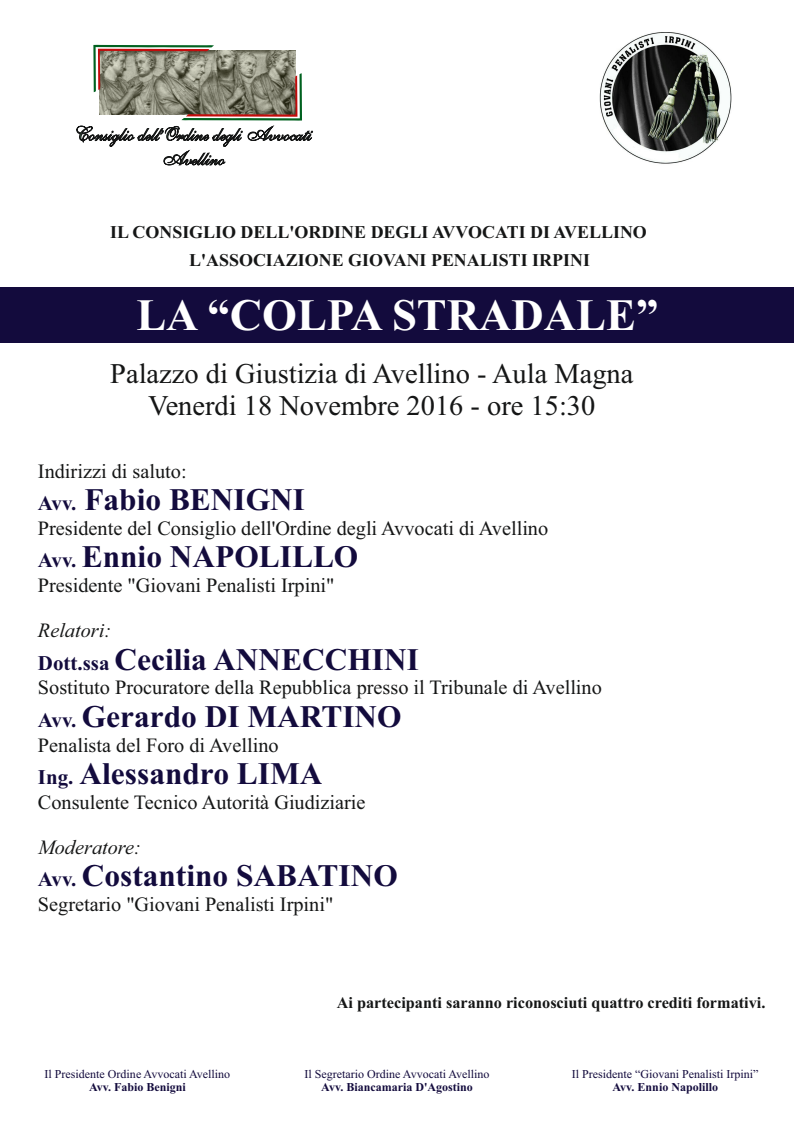
<style>
.page{position:relative;width:794px;height:1134px;background:#fff}
.page>*{position:absolute;margin:0;border:0;box-sizing:border-box;transform-origin:0 0}
.t1{font:700 44.8px "Times New Roman";color:#fff}
.t2{font:700 31.4px "Times New Roman";color:#130b3d}
.t3{font:28.44px/31.5px "Times New Roman";color:#151616;text-align:center}
.t4{font:20.28px "Times New Roman";color:#151616}
.t5{font:italic 20.28px "Times New Roman";color:#151616}
.t6{font:700 17.92px/28.1px "Times New Roman";color:#151616}
.t7{font:700 16.24px "Times New Roman";color:#151616}
.t8{font:12px "Times New Roman";color:#130b3d}
.t9{font:700 12px "Times New Roman";color:#130b3d}
.s1{font-size:20.92px}
</style>
<div class="page">
<div style="left:0;top:287px;width:794px;height:55px;background:#130b3d"></div>
<svg style="left:77px;top:45px;width:236px;height:120px"></svg>
<img style="left:599px;top:32px;width:133px;height:132px">
<p class="t6" style="left:189px;top:220px;width:459px;text-indent:-79px">IL CONSIGLIO DELL'ORDINE DEGLI AVVOCATI DI AVELLINO<br>L'ASSOCIAZIONE GIOVANI PENALISTI IRPINI</p>
<h1 class="t1" style="left:136px;top:299px;width:523px">LA “COLPA STRADALE”</h1>
<h3 class="t3" style="left:110px;top:361px;width:525px">Palazzo di Giustizia di Avellino - Aula Magna<br>Venerdi 18 Novembre 2016 - ore 15:30</h3>
<p class="t4" style="left:38px;top:464px;width:150px">Indirizzi di saluto:</p>
<h2 class="t2" style="left:38px;top:489px;width:269px"><span class="s1">Avv.</span> Fabio BENIGNI</h2>
<p class="t4" style="left:38px;top:521px;width:512px">Presidente del Consiglio dell'Ordine degli Avvocati di Avellino</p>
<h2 class="t2" style="left:38px;top:546px;width:322px"><span class="s1">Avv.</span> Ennio NAPOLILLO</h2>
<p class="t4" style="left:38px;top:578px;width:298px">Presidente "Giovani Penalisti Irpini"</p>
<p class="t5" style="left:38px;top:623px;width:75px">Relatori:</p>
<h2 class="t2" style="left:38px;top:648px;width:382px"><span class="s1">Dott.ssa</span> Cecilia ANNECCHINI</h2>
<p class="t4" style="left:38px;top:680px;width:565px">Sostituto Procuratore della Repubblica presso il Tribunale di Avellino</p>
<h2 class="t2" style="left:38px;top:705px;width:365px"><span class="s1">Avv.</span> Gerardo DI MARTINO</h2>
<p class="t4" style="left:38px;top:738px;width:242px">Penalista del Foro di Avellino</p>
<h2 class="t2" style="left:38px;top:763px;width:286px"><span class="s1">Ing.</span> Alessandro LIMA</h2>
<p class="t4" style="left:38px;top:795px;width:329px">Consulente Tecnico Autorità Giudiziarie</p>
<p class="t5" style="left:38px;top:840px;width:104px">Moderatore:</p>
<h2 class="t2" style="left:38px;top:865px;width:361px"><span class="s1">Avv.</span> Costantino SABATINO</h2>
<p class="t4" style="left:38px;top:897px;width:297px">Segretario "Giovani Penalisti Irpini"</p>
<p class="t8" style="left:45px;top:1069px;width:187px">Il Presidente Ordine Avvocati Avellino</p>
<p class="t9" style="left:89px;top:1083px;width:98px">Avv. Fabio Benigni</p>
<p class="t7" style="left:337px;top:996px;width:430px">Ai partecipanti saranno riconosciuti quattro crediti formativi.</p>
<p class="t8" style="left:304px;top:1069px;width:186px">Il Segretario Ordine Avvocati Avellino</p>
<p class="t9" style="left:321px;top:1083px;width:153px">Avv. Biancamaria D'Agostino</p>
<p class="t8" style="left:572px;top:1069px;width:188px">Il Presidente “Giovani Penalisti Irpini”</p>
<p class="t9" style="left:612px;top:1083px;width:107px">Avv. Ennio Napolillo</p>
</div>
